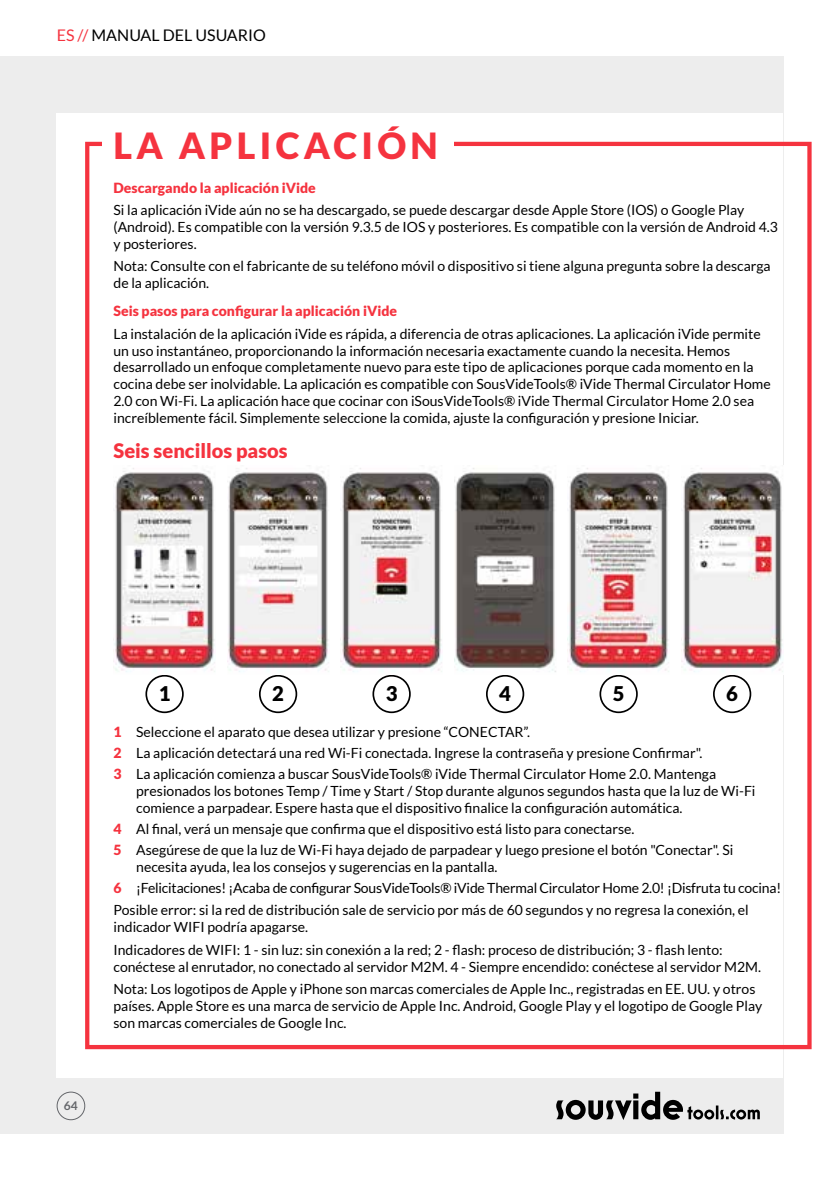
<style>
.page{position:relative;width:840px;height:1191px;background:#fff}
.page>*{position:absolute;margin:0;border:0;box-sizing:border-box;transform-origin:0 0}
.t1{font:900 36px "Lato";letter-spacing:.12em;color:#f5333f}
.t2{font:900 20.2px "Lato";color:#000}
.t3{font:900 20px "Lato";color:#f5333f}
.t4{font:16px "Lato";color:#000}
.t5{font:14px/16.8px "Lato";color:#000}
.t6{font:900 14px "Lato";color:#f5333f}
.t7{font:700 12px "Lato";color:#64666a}
.s1{color:#f5333f}
.s2{font-weight:900;color:#f5333f}
</style>
<div class="page">
<div style="left:0;top:57px;width:782px;height:1077px;background:#ededed"></div>
<div style="left:57px;top:113px;width:725px;height:964px;background:#fff"></div>
<div style="left:85px;top:142px;width:726px;height:907px;border:4px solid #f5333f"></div>
<svg style="left:556px;top:1091px;width:203px;height:29px"></svg>
<div style="left:57px;top:1091px;width:28px;height:29px;border:1px solid #64666a;border-radius:50%"></div>
<div style="left:102px;top:130px;width:352px;height:37px;background:#fff"></div>
<div style="left:145px;top:675px;width:39px;height:38px;border:2px solid #000;border-radius:50%"></div>
<div style="left:259px;top:675px;width:38px;height:38px;border:2px solid #000;border-radius:50%"></div>
<div style="left:372px;top:675px;width:38px;height:38px;border:2px solid #000;border-radius:50%"></div>
<div style="left:485px;top:675px;width:39px;height:38px;border:2px solid #000;border-radius:50%"></div>
<div style="left:599px;top:675px;width:38px;height:38px;border:2px solid #000;border-radius:50%"></div>
<div style="left:712px;top:675px;width:38px;height:38px;border:2px solid #000;border-radius:50%"></div>
<img style="left:113px;top:468px;width:102px;height:204px">
<img style="left:227px;top:468px;width:102px;height:204px">
<img style="left:340px;top:468px;width:102px;height:204px">
<img style="left:454px;top:468px;width:102px;height:204px">
<img style="left:567px;top:468px;width:102px;height:204px">
<img style="left:681px;top:468px;width:101px;height:204px">
<p class="t4" style="left:57px;top:27px;width:210px"><span class="s1">ES //</span> MANUAL DEL USUARIO</p>
<h1 class="t1" style="left:113px;top:125px;width:325px">LA APLICACIÓN</h1>
<p class="t6" style="left:113px;top:179px;width:204px">Descargando la aplicación iVide</p>
<p class="t5" style="left:113px;top:202px;width:665px">Si la aplicación iVide aún no se ha descargado, se puede descargar desde Apple Store (IOS) o Google Play (Android). Es compatible con la versión 9.3.5 de IOS y posteriores. Es compatible con la versión de Android 4.3 y posteriores.</p>
<p class="t5" style="left:113px;top:258px;width:658px">Nota: Consulte con el fabricante de su teléfono móvil o dispositivo si tiene alguna pregunta sobre la descarga de la aplicación.</p>
<p class="t6" style="left:113px;top:303px;width:285px">Seis pasos para configurar la aplicación iVide</p>
<p class="t5" style="left:113px;top:325px;width:658px">La instalación de la aplicación iVide es rápida, a diferencia de otras aplicaciones. La aplicación iVide permite un uso instantáneo, proporcionando la información necesaria exactamente cuando la necesita. Hemos desarrollado un enfoque completamente nuevo para este tipo de aplicaciones porque cada momento en la cocina debe ser inolvidable. La aplicación es compatible con SousVideTools® iVide Thermal Circulator Home 2.0 con Wi-Fi. La aplicación hace que cocinar con iSousVideTools® iVide Thermal Circulator Home 2.0 sea increíblemente fácil. Simplemente seleccione la comida, ajuste la configuración y presione Iniciar.</p>
<h3 class="t3" style="left:113px;top:439px;width:175px">Seis sencillos pasos</h3>
<h2 class="t2" style="left:159px;top:681px;width:13px">1</h2>
<h2 class="t2" style="left:272px;top:681px;width:13px">2</h2>
<h2 class="t2" style="left:385px;top:681px;width:13px">3</h2>
<h2 class="t2" style="left:499px;top:681px;width:13px">4</h2>
<h2 class="t2" style="left:612px;top:681px;width:13px">5</h2>
<h2 class="t2" style="left:726px;top:681px;width:13px">6</h2>
<p class="t7" style="left:64px;top:1098px;width:15px">64</p>
<p class="t5" style="left:113px;top:721px;width:603px;line-height:21px"><span class="s2">1</span> Seleccione el aparato que desea utilizar y presione “CONECTAR”.<br><span class="s2">2</span> La aplicación detectará una red Wi-Fi conectada. Ingrese la contraseña y presione Confirmar".<br><span class="s2">3</span> La aplicación comienza a buscar SousVideTools® iVide Thermal Circulator Home 2.0. Mantenga</p>
<p class="t5" style="left:136px;top:782px;width:620px">presionados los botones Temp / Time y Start / Stop durante algunos segundos hasta que la luz de Wi-Fi comience a parpadear. Espere hasta que el dispositivo finalice la configuración automática.</p>
<p class="t5" style="left:113px;top:818px;width:621px;line-height:21px"><span class="s2">4</span> Al final, verá un mensaje que confirma que el dispositivo está listo para conectarse.<br><span class="s2">5</span> Asegúrese de que la luz de Wi-Fi haya dejado de parpadear y luego presione el botón "Conectar". Si</p>
<p class="t5" style="left:113px;top:856px;width:668px;line-height:21px;text-indent:23px">necesita ayuda, lea los consejos y sugerencias en la pantalla.<br><span class="s2">6</span> ¡Felicitaciones! ¡Acaba de configurar SousVideTools® iVide Thermal Circulator Home 2.0! ¡Disfruta tu cocina!</p>
<p class="t5" style="left:113px;top:902px;width:636px">Posible error: si la red de distribución sale de servicio por más de 60 segundos y no regresa la conexión, el indicador WIFI podría apagarse.</p>
<p class="t5" style="left:113px;top:941px;width:648px">Indicadores de WIFI: 1 - sin luz: sin conexión a la red; 2 - flash: proceso de distribución; 3 - flash lento: conéctese al enrutador, no conectado al servidor M2M. 4 - Siempre encendido: conéctese al servidor M2M.</p>
<p class="t5" style="left:113px;top:980px;width:649px">Nota: Los logotipos de Apple y iPhone son marcas comerciales de Apple Inc., registradas en EE. UU. y otros países. Apple Store es una marca de servicio de Apple Inc. Android, Google Play y el logotipo de Google Play son marcas comerciales de Google Inc.</p>
</div>
